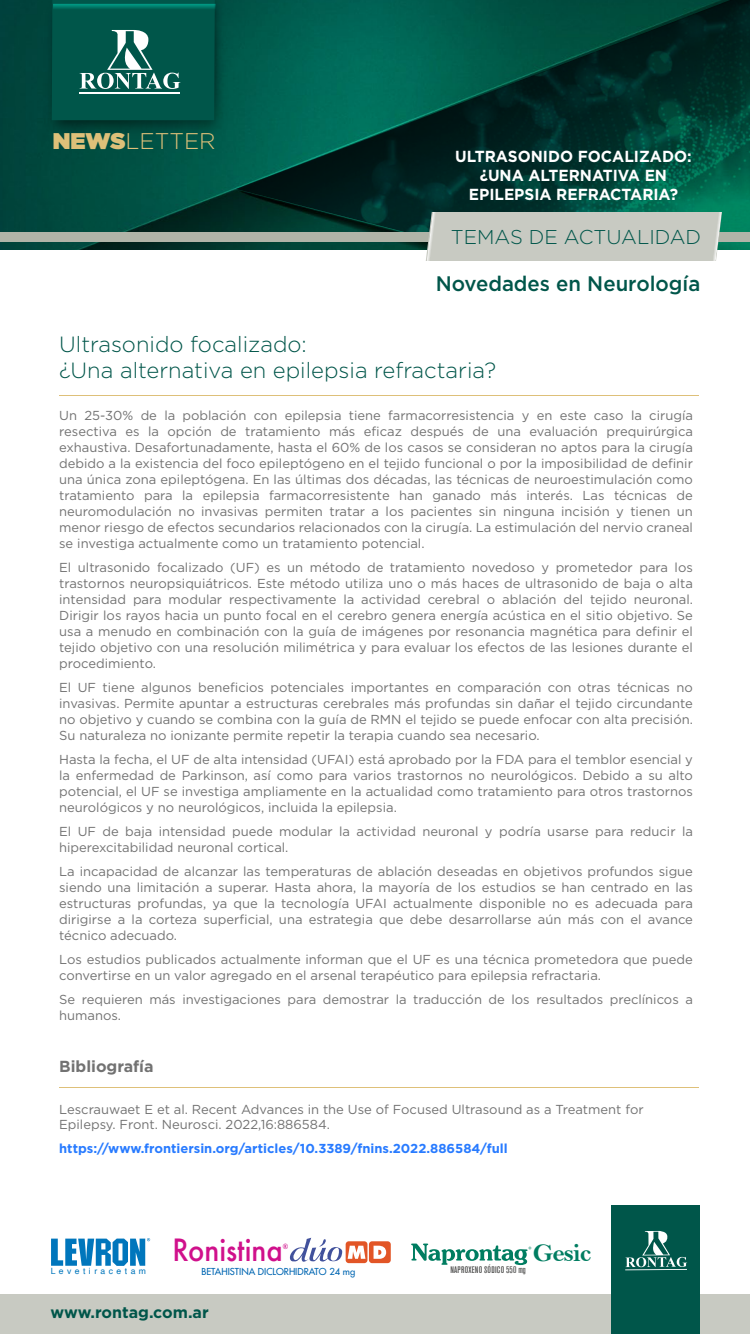
<style>
.page{position:relative;width:750px;height:1334px;background:#fff}
.page>*{position:absolute;margin:0;border:0;box-sizing:border-box;transform-origin:0 0}
.t1{font:500 29.8px "Futura";color:#d0108b;scale:.91 1}
.t2{font:25.5px "Bell MT Bold";letter-spacing:-.04em;color:#007d61}
.t3{font:300 22.7px "Gotham";color:#dec079}
.t4{font:300 22px/26.4px "Gotham";color:#00564a}
.t5{font:500 21px "Gotham";color:#00564a}
.t6{font:300 20px "Gotham";color:#00564a}
.t7{font:700 16px/19.2px "Gotham";color:#fff;text-align:center;scale:.96 1}
.t8{font:700 16px "Gotham";color:#00564a}
.t9{font:700 16px "Gotham";color:#727272}
.t10{font:13px/16px "Gotham";color:#727272;text-align:justify}
.t11{font:700 13px "Gotham";color:#287bff}
.t12{font:500 condensed 9.5px "Akzidenz Grotesk Std";letter-spacing:.03em;color:#525251}
.t13{font:9.4px "Futura";color:#0066b2}
.t14{font:8.6px "Helvetica";letter-spacing:.4em;color:#0076bc}
.t15{font:500 7px "Futura";color:#d0108b;scale:.91 1}
.s1{font-weight:900}
</style>
<div class="page">
<div style="left:0;top:1294px;width:750px;height:40px;background:#c8cac2"></div>
<img style="left:0;top:0;width:236px;height:250px">
<img style="left:236px;top:0;width:514px;height:250px">
<img style="left:21px;top:0;width:231px;height:163px">
<svg style="left:52px;top:0;width:164px;height:122px"></svg>
<hr style="left:79px;top:92px;width:101px;height:2px;background:#fff">
<div style="left:0;top:232px;width:464px;height:10px;background:#b0b4a8"></div>
<div style="left:703px;top:232px;width:47px;height:10px;background:#b0b4a8"></div>
<div style="left:426px;top:212px;width:296px;height:49px;background:#c8cac2"></div>
<svg style="left:51px;top:1238px;width:99px;height:28px"></svg>
<hr style="left:59px;top:1087px;width:640px;height:1px;background:#dec079">
<hr style="left:59px;top:395px;width:640px;height:1px;background:#dec079">
<div style="left:611px;top:1205px;width:89px;height:129px;background:#00564a"></div>
<svg style="left:625px;top:1231px;width:62px;height:39px"></svg>
<svg style="left:290px;top:1238px;width:52px;height:24px"></svg>
<div style="left:346px;top:1241px;width:21px;height:22px;background:#e25526;border-radius:3px"></div>
<div style="left:369px;top:1241px;width:22px;height:22px;background:#e25526;border-radius:3px"></div>
<svg style="left:348px;top:1246px;width:17px;height:13px"></svg>
<svg style="left:374px;top:1246px;width:12px;height:13px"></svg>
<svg style="left:411px;top:1243px;width:120px;height:22px"></svg>
<h3 class="t3" style="left:53px;top:127px;width:164px"><span class="s1">NEWS</span>LETTER</h3>
<p class="t7" style="left:455px;top:146px;width:248px">ULTRASONIDO FOCALIZADO: ¿UNA ALTERNATIVA EN<br>EPILEPSIA REFRACTARIA?</p>
<h3 class="t6" style="left:451px;top:224px;width:252px">TEMAS DE ACTUALIDAD</h3>
<h3 class="t5" style="left:436px;top:270px;width:266px">Novedades en Neurología</h3>
<h3 class="t4" style="left:59px;top:330px;width:438px">Ultrasonido focalizado:<br>¿Una alternativa en epilepsia refractaria?</h3>
<p class="t10" style="left:59px;top:407px;width:635px">Un 25-30% de la población con epilepsia tiene farmacorresistencia y en este caso la cirugía resectiva es la opción de tratamiento más eficaz después de una evaluación prequirúrgica exhaustiva. Desafortunadamente, hasta el 60% de los casos se consideran no aptos para la cirugía debido a la existencia del foco epileptógeno en el tejido funcional o por la imposibilidad de definir una única zona epileptógena. En las últimas dos décadas, las técnicas de neuroestimulación como tratamiento para la epilepsia farmacorresistente han ganado más interés. Las técnicas de neuromodulación no invasivas permiten tratar a los pacientes sin ninguna incisión y tienen un menor riesgo de efectos secundarios relacionados con la cirugía. La estimulación del nervio craneal se investiga actualmente como un tratamiento potencial.</p>
<p class="t10" style="left:59px;top:559px;width:635px">El ultrasonido focalizado (UF) es un método de tratamiento novedoso y prometedor para los trastornos neuropsiquiátricos. Este método utiliza uno o más haces de ultrasonido de baja o alta intensidad para modular respectivamente la actividad cerebral o ablación del tejido neuronal.<br>Dirigir los rayos hacia un punto focal en el cerebro genera energía acústica en el sitio objetivo. Se usa a menudo en combinación con la guía de imágenes por resonancia magnética para definir el tejido objetivo con una resolución milimétrica y para evaluar los efectos de las lesiones durante el procedimiento.</p>
<p class="t10" style="left:59px;top:679px;width:635px">El UF tiene algunos beneficios potenciales importantes en comparación con otras técnicas no invasivas. Permite apuntar a estructuras cerebrales más profundas sin dañar el tejido circundante no objetivo y cuando se combina con la guía de RMN el tejido se puede enfocar con alta precisión.<br>Su naturaleza no ionizante permite repetir la terapia cuando sea necesario.</p>
<p class="t10" style="left:59px;top:751px;width:635px">Hasta la fecha, el UF de alta intensidad (UFAI) está aprobado por la FDA para el temblor esencial y la enfermedad de Parkinson, así como para varios trastornos no neurológicos. Debido a su alto potencial, el UF se investiga ampliamente en la actualidad como tratamiento para otros trastornos neurológicos y no neurológicos, incluida la epilepsia.</p>
<p class="t10" style="left:59px;top:823px;width:635px">El UF de baja intensidad puede modular la actividad neuronal y podría usarse para reducir la hiperexcitabilidad neuronal cortical.</p>
<p class="t10" style="left:59px;top:863px;width:635px">La incapacidad de alcanzar las temperaturas de ablación deseadas en objetivos profundos sigue siendo una limitación a superar. Hasta ahora, la mayoría de los estudios se han centrado en las estructuras profundas, ya que la tecnología UFAI actualmente disponible no es adecuada para dirigirse a la corteza superficial, una estrategia que debe desarrollarse aún más con el avance técnico adecuado.</p>
<p class="t10" style="left:59px;top:951px;width:635px">Los estudios publicados actualmente informan que el UF es una técnica prometedora que puede convertirse en un valor agregado en el arsenal terapéutico para epilepsia refractaria.</p>
<p class="t10" style="left:59px;top:991px;width:635px">Se requieren más investigaciones para demostrar la traducción de los resultados preclínicos a humanos.</p>
<p class="t9" style="left:59px;top:1056px;width:96px">Bibliografía</p>
<p class="t10" style="left:59px;top:1101px;width:586px;line-height:15.6px">Lescrauwaet E et al. Recent Advances in the Use of Focused Ultrasound as a Treatment for<br>Epilepsy. Front. Neurosci. 2022,16:886584.</p>
<p class="t11" style="left:59px;top:1140px;width:450px">https://www.frontiersin.org/articles/10.3389/fnins.2022.886584/full</p>
<p class="t14" style="left:51px;top:1265px;width:97px">Levetiracetam</p>
<h1 class="t1" style="left:172px;top:1230px;width:123px">Ronistina</h1>
<p class="t15" style="left:283px;top:1241px;width:7px">®</p>
<p class="t13" style="left:201px;top:1265px;width:155px">BETAHISTINA DICLORHIDRATO 24 mg</p>
<p class="t8" style="left:51px;top:1302px;width:160px">www.rontag.com.ar</p>
<p class="t12" style="left:450px;top:1265px;width:77px">NAPROXENO SÓDICO 550 mg</p>
<h2 class="t2" style="left:533px;top:1238px;width:61px">Gesic</h2>
</div>
